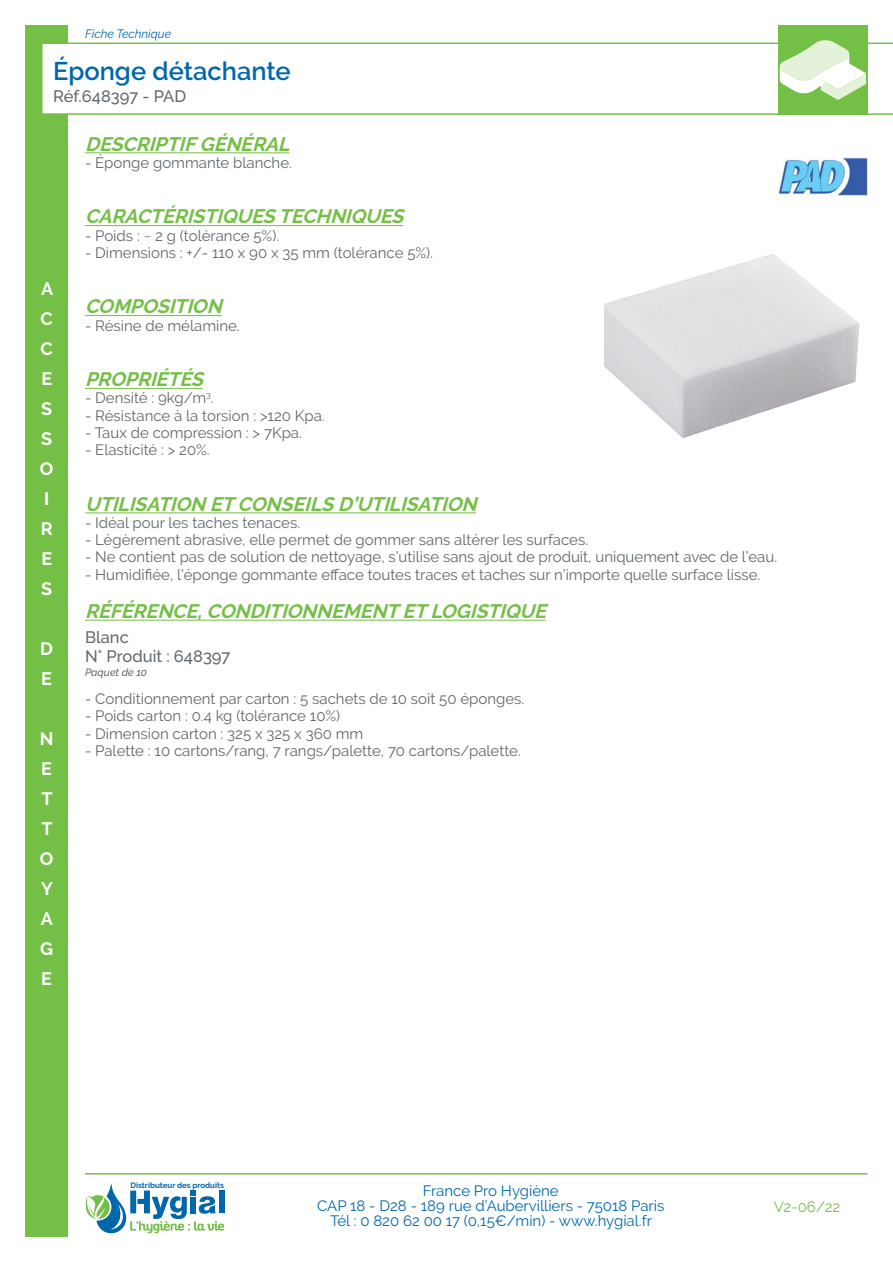
<style>
.page{position:relative;width:893px;height:1263px;background:#fff}
.page>*{position:absolute;margin:0;border:0;box-sizing:border-box;transform-origin:0 0}
.t1{font:600 25.5px "Raleway";color:#0067aa}
.t2{font:italic 700 19.5px "Raleway";color:#74bf45}
.t3{font:700 18px/30px "Raleway";color:#fff}
.t4{font:500 16.5px/19.5px "Raleway";color:#61676b}
.t5{font:15px "Raleway";color:#61676b}
.t6{font:15px/15px "Raleway";color:#0067aa;text-align:center}
.t7{font:15px "Raleway";color:#74bf45}
.t8{font:italic 12px "Raleway";color:#0067aa}
.t9{font:italic 500 10.5px "Raleway";color:#61676b}
.t10{font:700 7.8px "Raleway";color:#0067aa}
</style>
<div class="page">
<hr style="left:85px;top:1173px;width:782px;height:1px;background:#74bf45">
<div style="left:26px;top:26px;width:42px;height:1211px;background:#74bf45"></div>
<svg style="left:85px;top:1183px;width:139px;height:50px"></svg>
<svg style="left:42px;top:43px;width:851px;height:72px"></svg>
<div style="left:778px;top:26px;width:89px;height:89px;background:#74bf45"></div>
<hr style="left:85px;top:152px;width:204px;height:1px;background:#74bf45">
<hr style="left:85px;top:225px;width:318px;height:1px;background:#74bf45">
<hr style="left:85px;top:315px;width:137px;height:1px;background:#74bf45">
<hr style="left:85px;top:388px;width:118px;height:1px;background:#74bf45">
<hr style="left:85px;top:512px;width:391px;height:1px;background:#74bf45">
<hr style="left:85px;top:620px;width:461px;height:1px;background:#74bf45">
<img style="left:778px;top:158px;width:89px;height:38px">
<svg style="left:780px;top:40px;width:86px;height:60px"></svg>
<img style="left:604px;top:254px;width:256px;height:184px">
<p class="t8" style="left:85px;top:27px;width:88px">Fiche Technique</p>
<h1 class="t1" style="left:53px;top:56px;width:239px">Éponge détachante</h1>
<p class="t4" style="left:53px;top:86px;width:135px">Réf.648397 - PAD</p>
<p class="t3" style="left:40px;top:274px;width:15px">A<br>C<br>C<br>E<br>S<br>S<br>O<br>I<br>R<br>E<br>S</p>
<p class="t3" style="left:40px;top:634px;width:14px">D<br>E</p>
<p class="t3" style="left:40px;top:724px;width:15px;text-align:justify">N E T T O Y A G E</p>
<h2 class="t2" style="left:85px;top:133px;width:212px">DESCRIPTIFGÉNÉRAL</h2>
<p class="t5" style="left:85px;top:154px;width:208px">- Éponge gommante blanche.</p>
<h2 class="t2" style="left:85px;top:205px;width:326px">CARACTÉRISTIQUES TECHNIQUES</h2>
<p class="t5" style="left:85px;top:227px;width:196px">- Poids : ~ 2 g (tolérance 5%).</p>
<p class="t5" style="left:85px;top:244px;width:350px">- Dimensions : +/- 110 x 90 x 35 mm (tolérance 5%).</p>
<h2 class="t2" style="left:85px;top:295px;width:144px">COMPOSITION</h2>
<p class="t5" style="left:85px;top:317px;width:156px">- Résine de mélamine.</p>
<h2 class="t2" style="left:85px;top:368px;width:125px">PROPRIÉTÉS</h2>
<p class="t5" style="left:85px;top:389px;width:130px">- Densité : 9kg/m<sup>3</sup>.</p>
<p class="t5" style="left:85px;top:407px;width:241px">- Résistance à la torsion : &gt;120 Kpa.</p>
<p class="t5" style="left:85px;top:424px;width:218px">- Taux de compression : &gt; 7Kpa.</p>
<p class="t5" style="left:85px;top:441px;width:126px">- Elasticité : &gt; 20%.</p>
<h2 class="t2" style="left:85px;top:493px;width:399px">UTILISATION ETCONSEILS D’UTILISATION</h2>
<p class="t5" style="left:85px;top:514px;width:217px">- Idéal pour les taches tenaces.</p>
<p class="t5" style="left:85px;top:531px;width:505px">- Légèrement abrasive, elle permet de gommer sans altérer les surfaces.</p>
<p class="t5" style="left:85px;top:548px;width:694px">- Ne contient pas de solution de nettoyage, s’utilise sans ajout de produit, uniquement avec de l’eau.</p>
<p class="t5" style="left:85px;top:566px;width:677px">- Humidifiée, l’éponge gommante efface toutes traces et taches sur n’importe quelle surface lisse.</p>
<h2 class="t2" style="left:85px;top:600px;width:468px">RÉFÉRENCE,CONDITIONNEMENTETLOGISTIQUE</h2>
<p class="t4" style="left:85px;top:627px;width:147px">Blanc<br>N° Produit : 648397</p>
<p class="t9" style="left:85px;top:667px;width:64px">Paquet de 10</p>
<p class="t5" style="left:85px;top:690px;width:441px">- Conditionnement par carton : 5 sachets de 10 soit 50 éponges.</p>
<p class="t5" style="left:85px;top:707px;width:257px">- Poids carton : 0.4 kg (tolérance 10%)</p>
<p class="t5" style="left:85px;top:725px;width:280px">- Dimension carton : 325 x 325 x 360 mm</p>
<p class="t5" style="left:85px;top:742px;width:437px">- Palette : 10 cartons/rang, 7 rangs/palette, 70 cartons/palette.</p>
<p class="t10" style="left:130px;top:1180px;width:95px">Distributeur des produits</p>
<p class="t6" style="left:317px;top:1183px;width:349px">France Pro Hygiène<br>CAP 18 - D28 - 189 rue d’Aubervilliers - 75018 Paris<br>Tél : 0 820 62 00 17 (0,15€/min) - www.hygial.fr</p>
<p class="t7" style="left:774px;top:1198px;width:68px">V2-06/22</p>
</div>
